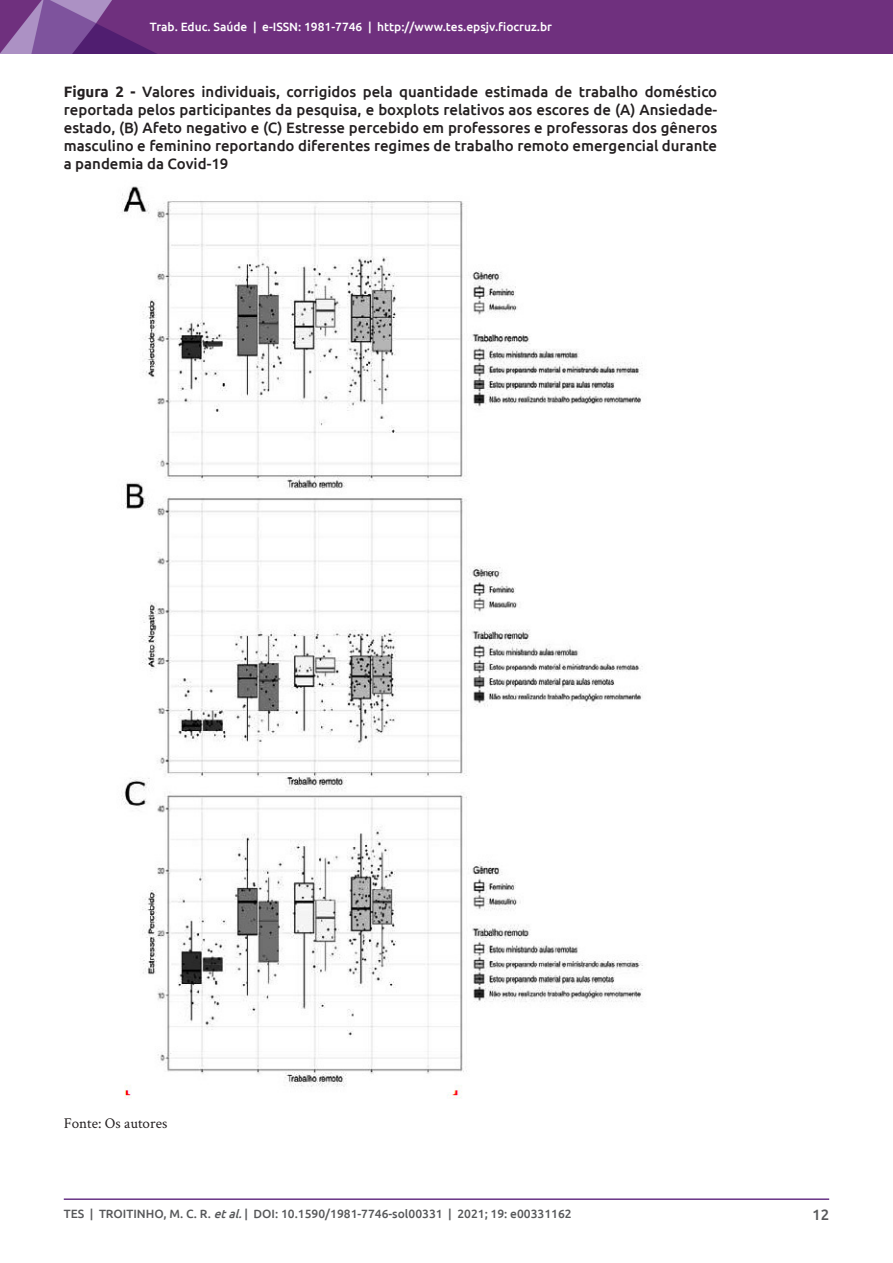
<style>
.page{position:relative;width:893px;height:1263px;background:#fff}
.page>*{position:absolute;margin:0;border:0;box-sizing:border-box;transform-origin:0 0}
.LO-normal{font:500 15px/18px "Ubuntu";color:#231f20;text-align:justify}
.Normal__Web{font:15px "Crimson Text";color:#231f20}
.t1{font:500 15px "Ubuntu";color:#57585a}
.t2{font:500 12px "Ubuntu";color:#57585a}
.t3{font:500 12px "Ubuntu";color:#fff}
.s1{font-weight:700}
.s2{font-style:italic}
</style>
<div class="page">
<hr style="left:64px;top:1198px;width:765px;height:2px;background:#693486">
<img style="left:0;top:0;width:893px;height:53px">
<img style="left:121px;top:186px;width:522px;height:912px">
<p class="t3" style="left:150px;top:19px;width:404px">Trab. Educ. Saúde | e-ISSN: 1981-7746 | http://www.tes.epsjv.fiocruz.br</p>
<p class="LO-normal" style="left:64px;top:82px;width:655px"><span class="s1">Figura 2 -</span> Valores individuais, corrigidos pela quantidade estimada de trabalho doméstico reportada pelos participantes da pesquisa, e boxplots relativos aos escores de (A) Ansiedade&shy;estado, (B) Afeto negativo e (C) Estresse percebido em professores e professoras dos gêneros masculino e feminino reportando diferentes regimes de trabalho remoto emergencial durante a pandemia da Covid-19</p>
<p class="Normal__Web" style="left:64px;top:1113px;width:105px">Fonte: Os autores</p>
<p class="t2" style="left:64px;top:1206px;width:509px">TES | TROITINHO, M. C. R. <span class="s2">etal.</span>| DOI: 10.1590/1981-7746-sol00331 | 2021; 19: e00331162</p>
<p class="t1" style="left:812px;top:1205px;width:19px">12</p>
</div>
